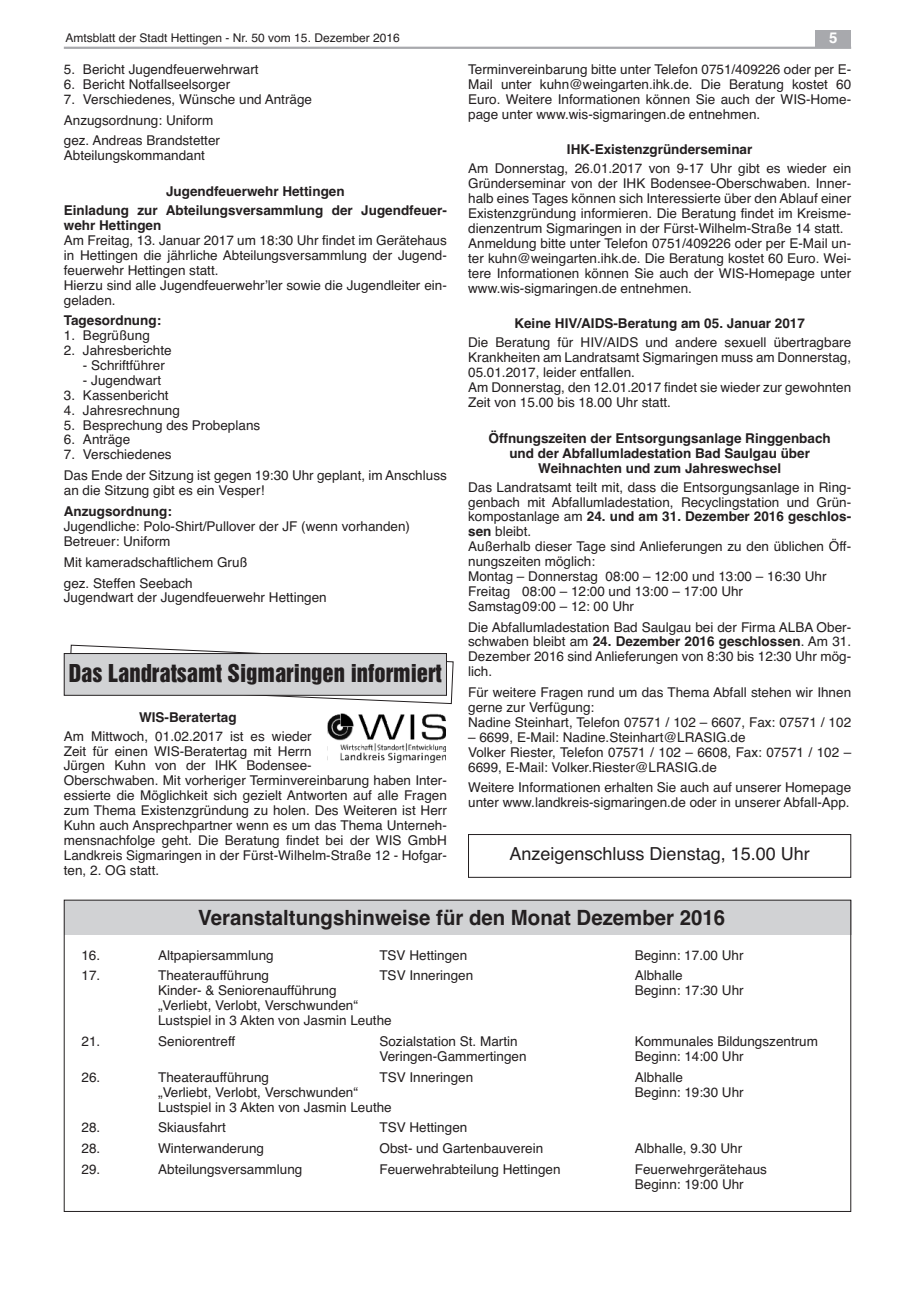
<style>
.page{position:relative;width:915px;height:1297px;background:#fff}
.page>*{position:absolute;margin:0;border:0;box-sizing:border-box;transform-origin:0 0}
.t1{font:22.5px "Helvetica Inserat";color:#231f20}
.t2{font:700 21px "Helvetica";color:#231f20}
.t3{font:18px "Helvetica";color:#231f20}
.t4{font:700 15px "Helvetica";color:#fff}
.t5{font:13.5px/14.9px "Helvetica";color:#231f20}
.t6{font:700 13.5px/14.9px "Helvetica";color:#231f20;text-align:center}
.t7{font:12px "Helvetica";color:#231f20}
.s1{font-weight:700}
</style>
<div class="page">
<div style="left:64px;top:900px;width:786px;height:35px;background:#d1d2d4"></div>
<svg style="left:70px;top:644px;width:384px;height:60px"></svg>
<div style="left:64px;top:653px;width:382px;height:42px;background:#d1d2d4"></div>
<div style="left:64px;top:653px;width:382px;height:43px;border:1px solid #231f20"></div>
<img style="left:327px;top:714px;width:118px;height:49px">
<div style="left:468px;top:834px;width:382px;height:44px;border:1px solid #231f20"></div>
<hr style="left:64px;top:47px;width:786px;height:2px;background:#a8a9ad">
<div style="left:815px;top:30px;width:35px;height:17px;background:#a8a9ad"></div>
<p class="t7" style="left:65px;top:31px;width:336px">Amtsblatt der Stadt Hettingen - Nr. 50 vom 15. Dezember 2016</p>
<p class="t4" style="left:829px;top:29px;width:10px">5</p>
<p class="t5" style="left:64px;top:62px;width:196px">5. Bericht Jugendfeuerwehrwart</p>
<p class="t5" style="left:64px;top:77px;width:168px">6. Bericht Notfallseelsorger</p>
<p class="t5" style="left:64px;top:89px;width:250px;line-height:20.9px">7. Verschiedenes, Wünsche und Anträge<br>Anzugsordnung: Uniform<br>gez. Andreas Brandstetter</p>
<p class="t5" style="left:64px;top:148px;width:143px">Abteilungskommandant</p>
<p class="t6" style="left:64px;top:182px;width:384px;line-height:19.2px">Jugendfeuerwehr Hettingen<br>Einladung zur Abteilungsversammlung der Jugendfeuer-</p>
<p class="t6" style="left:64px;top:218px;width:99px">wehr Hettingen</p>
<p class="t5" style="left:64px;top:233px;width:384px">Am Freitag, 13. Januar 2017 um 18:30 Uhr findet im Gerätehaus in Hettingen die jährliche Abteilungsversammlung der Jugend&shy;feuerwehr Hettingen statt.<br>Hierzu sind alle Jugendfeuerwehr’ler sowie die Jugendleiter ein&shy;geladen.</p>
<p class="t6" style="left:64px;top:313px;width:99px">Tagesordnung:</p>
<p class="t5" style="left:64px;top:328px;width:87px">1. Begrüßung</p>
<p class="t5" style="left:64px;top:343px;width:109px">2. Jahresberichte</p>
<p class="t5" style="left:83px;top:358px;width:83px">- Schriftführer</p>
<p class="t5" style="left:83px;top:373px;width:80px">- Jugendwart</p>
<p class="t5" style="left:64px;top:388px;width:106px">3. Kassenbericht</p>
<p class="t5" style="left:64px;top:403px;width:117px">4. Jahresrechnung</p>
<p class="t5" style="left:64px;top:417px;width:198px">5. Besprechung des Probeplans</p>
<p class="t5" style="left:64px;top:432px;width:68px">6. Anträge</p>
<p class="t5" style="left:64px;top:444px;width:384px;line-height:20.9px">7. Verschiedenes<br>Das Ende der Sitzung ist gegen 19:30 Uhr geplant, im Anschluss</p>
<p class="t5" style="left:64px;top:483px;width:202px">an die Sitzung gibt es ein Vesper!</p>
<p class="t6" style="left:64px;top:504px;width:109px">Anzugsordnung:</p>
<p class="t5" style="left:64px;top:519px;width:347px">Jugendliche: Polo-Shirt/Pullover der JF (wenn vorhanden)<br>Betreuer: Uniform</p>
<p class="t5" style="left:64px;top:552px;width:185px;line-height:20.9px">Mit kameradschaftlichem Gruß gez. Steffen Seebach</p>
<p class="t5" style="left:64px;top:590px;width:264px">Jugendwart der Jugendfeuerwehr Hettingen</p>
<h1 class="t1" style="left:69px;top:664px;width:374px">Das Landratsamt Sigmaringen informiert</h1>
<p class="t6" style="left:139px;top:709px;width:99px">WIS-Beratertag</p>
<p class="t5" style="left:64px;top:728px;width:384px">Am Mittwoch, 01.02.2017 ist es wieder<br>Zeit für einen WIS-Beratertag mit Herrn<br>Jürgen Kuhn von der IHK Bodensee-<br>Oberschwaben. Mit vorheriger Terminvereinbarung haben Inter&shy;essierte die Möglichkeit sich gezielt Antworten auf alle Fragen zum Thema Existenzgründung zu holen. Des Weiteren ist Herr Kuhn auch Ansprechpartner wenn es um das Thema Unterneh&shy;mensnachfolge geht. Die Beratung findet bei der WIS GmbH Landkreis Sigmaringen in der Fürst-Wilhelm-Straße 12 - Hofgar&shy;ten, 2. OG statt.</p>
<p class="t5" style="left:468px;top:62px;width:384px;text-align:justify">Terminvereinbarung bitte unter Telefon 0751/409226 oder per E-Mail unter kuhn@weingarten.ihk.de. Die Beratung kostet 60<br>Euro. Weitere Informationen können Sie auch der WIS-Home&shy;page unter www.wis-sigmaringen.de entnehmen.</p>
<p class="t6" style="left:566px;top:142px;width:187px">IHK-Existenzgründerseminar</p>
<p class="t5" style="left:468px;top:161px;width:384px">Am Donnerstag, 26.01.2017 von 9-17 Uhr gibt es wieder ein Gründerseminar von der IHK Bodensee-Oberschwaben. Inner&shy;halb eines Tages können sich Interessierte über den Ablauf einer Existenzgründung informieren. Die Beratung findet im Kreisme&shy;dienzentrum Sigmaringen in der Fürst-Wilhelm-Straße 14 statt.<br>Anmeldung bitte unter Telefon 0751/409226 oder per E-Mail un&shy;ter kuhn@weingarten.ihk.de. Die Beratung kostet 60 Euro. Wei&shy;tere Informationen können Sie auch der WIS-Homepage unter www.wis-sigmaringen.de entnehmen.</p>
<p class="t6" style="left:514px;top:316px;width:292px">Keine HIV/AIDS-Beratung am 05. Januar 2017</p>
<p class="t5" style="left:468px;top:335px;width:384px">Die Beratung für HIV/AIDS und andere sexuell übertragbare Krankheiten am Landratsamt Sigmaringen muss am Donnerstag, 05.01.2017, leider entfallen.<br>Am Donnerstag, den 12.01.2017 findet sie wieder zur gewohnten Zeit von 15.00 bis 18.00 Uhr statt.</p>
<p class="t6" style="left:488px;top:431px;width:344px">Öffnungszeiten der Entsorgungsanlage Ringgenbach und der Abfallumladestation Bad Saulgau über<br>Weihnachten und zum Jahreswechsel</p>
<p class="t5" style="left:468px;top:480px;width:384px">Das Landratsamt teilt mit, dass die Entsorgungsanlage in Ring&shy;genbach mit Abfallumladestation, Recyclingstation und Grün&shy;kompostanlage am <span class="s1">24. und am 31. Dezember 2016 geschlos&shy;sen</span> bleibt.<br>Außerhalb dieser Tage sind Anlieferungen zu den üblichen Öff&shy;nungszeiten möglich:<br>Montag – Donnerstag 08:00 – 12:00 und 13:00 – 16:30 Uhr Freitag 08:00 – 12:00 und 13:00 – 17:00 Uhr<br>Samstag09:00 – 12: 00 Uhr</p>
<p class="t5" style="left:468px;top:619px;width:384px;text-align:justify">Die Abfallumladestation Bad Saulgau bei der Firma ALBA Ober&shy;schwaben bleibt am <span class="s1">24. Dezember 2016 geschlossen</span>. Am 31.<br>Dezember 2016 sind Anlieferungen von 8:30 bis 12:30 Uhr mög&shy;lich.</p>
<p class="t5" style="left:468px;top:685px;width:384px">Für weitere Fragen rund um das Thema Abfall stehen wir Ihnen gerne zur Verfügung:<br>Nadine Steinhart, Telefon 07571 / 102 – 6607, Fax: 07571 / 102</p>
<p class="t5" style="left:468px;top:730px;width:384px">– 6699, E-Mail: Nadine.Steinhart@LRASIG.de<br>Volker Riester, Telefon 07571 / 102 – 6608, Fax: 07571 / 102 –<br>6699, E-Mail: Volker.Riester@LRASIG.de</p>
<p class="t5" style="left:468px;top:780px;width:384px">Weitere Informationen erhalten Sie auch auf unserer Homepage unter www.landkreis-sigmaringen.de oder in unserer Abfall-App.</p>
<h3 class="t3" style="left:509px;top:844px;width:302px">Anzeigenschluss Dienstag, 15.00 Uhr</h3>
<h2 class="t2" style="left:198px;top:906px;width:528px">Veranstaltungshinweise für den Monat Dezember 2016</h2>
<p class="t5" style="left:81px;top:947px;width:20px">16.</p>
<p class="t5" style="left:158px;top:947px;width:117px">Altpapiersammlung</p>
<p class="t5" style="left:379px;top:947px;width:89px">TSV Hettingen</p>
<p class="t5" style="left:634px;top:947px;width:110px">Beginn: 17.00 Uhr</p>
<p class="t5" style="left:81px;top:968px;width:20px">17.</p>
<p class="t5" style="left:158px;top:968px;width:112px">Theateraufführung</p>
<p class="t5" style="left:379px;top:968px;width:95px">TSV Inneringen</p>
<p class="t5" style="left:634px;top:968px;width:50px">Albhalle</p>
<p class="t5" style="left:158px;top:983px;width:180px">Kinder- &amp; Seniorenaufführung</p>
<p class="t5" style="left:634px;top:983px;width:110px">Beginn: 17:30 Uhr</p>
<p class="t5" style="left:158px;top:998px;width:235px">„Verliebt, Verlobt, Verschwunden“<br>Lustspiel in 3 Akten von Jasmin Leuthe</p>
<p class="t5" style="left:81px;top:1034px;width:20px">21.</p>
<p class="t5" style="left:158px;top:1034px;width:79px">Seniorentreff</p>
<p class="t5" style="left:379px;top:1034px;width:140px">Sozialstation St. Martin</p>
<p class="t5" style="left:634px;top:1034px;width:185px">Kommunales Bildungszentrum</p>
<p class="t5" style="left:379px;top:1049px;width:149px">Veringen-Gammertingen</p>
<p class="t5" style="left:634px;top:1049px;width:110px">Beginn: 14:00 Uhr</p>
<p class="t5" style="left:81px;top:1070px;width:20px">26.</p>
<p class="t5" style="left:158px;top:1070px;width:112px">Theateraufführung</p>
<p class="t5" style="left:379px;top:1070px;width:95px">TSV Inneringen</p>
<p class="t5" style="left:634px;top:1070px;width:50px">Albhalle</p>
<p class="t5" style="left:158px;top:1084px;width:201px">„Verliebt, Verlobt, Verschwunden“</p>
<p class="t5" style="left:634px;top:1084px;width:110px">Beginn: 19:30 Uhr</p>
<p class="t5" style="left:158px;top:1099px;width:235px">Lustspiel in 3 Akten von Jasmin Leuthe</p>
<p class="t5" style="left:82px;top:1120px;width:20px">28.</p>
<p class="t5" style="left:158px;top:1120px;width:69px">Skiausfahrt</p>
<p class="t5" style="left:379px;top:1120px;width:89px">TSV Hettingen</p>
<p class="t5" style="left:82px;top:1141px;width:20px">28.</p>
<p class="t5" style="left:158px;top:1141px;width:107px">Winterwanderung</p>
<p class="t5" style="left:379px;top:1141px;width:165px">Obst- und Gartenbauverein</p>
<p class="t5" style="left:634px;top:1141px;width:109px">Albhalle, 9.30 Uhr</p>
<p class="t5" style="left:82px;top:1162px;width:20px">29.</p>
<p class="t5" style="left:158px;top:1162px;width:146px">Abteilungsversammlung</p>
<p class="t5" style="left:379px;top:1162px;width:182px">Feuerwehrabteilung Hettingen</p>
<p class="t5" style="left:634px;top:1162px;width:134px">Feuerwehrgerätehaus<br>Beginn: 19:00 Uhr</p>
</div>
